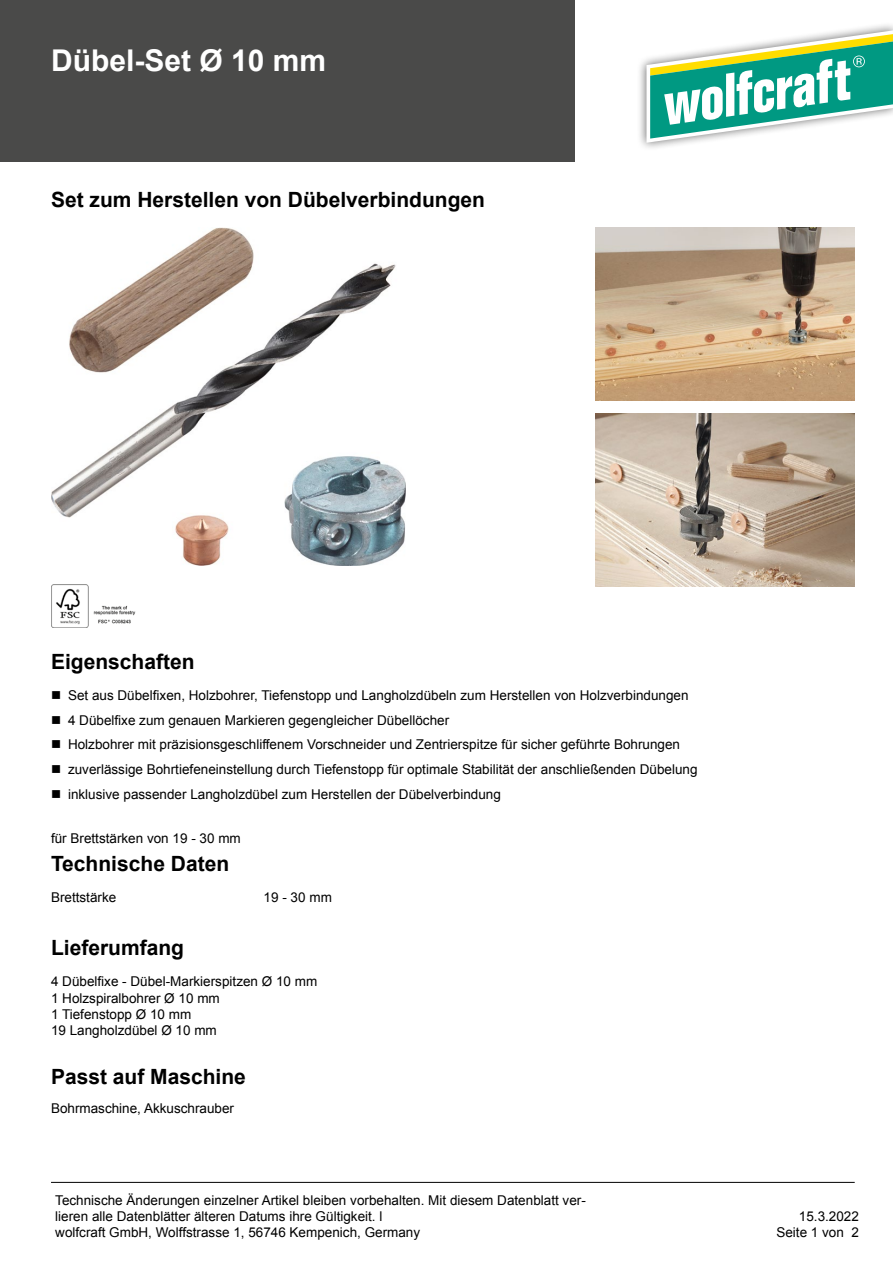
<style>
.page{position:relative;width:893px;height:1263px;background:#fff}
.page>*{position:absolute;margin:0;border:0;box-sizing:border-box;transform-origin:0 0}
.t1{font:700 30px "Arial";color:#fff}
.t2{font:700 21px "Arial";color:#000}
.t3{font:13.5px/16.2px "Arial";color:#000}
</style>
<div class="page">
<div style="left:0;top:0;width:574px;height:162px;background:#4a4a49"></div>
<hr style="left:51px;top:1182px;width:804px;height:1px;background:#000">
<div style="left:637px;top:22px;width:256px;height:130px;background:#000;opacity:.6"></div>
<svg style="left:646px;top:30px;width:247px;height:113px"></svg>
<img style="left:51px;top:228px;width:354px;height:338px">
<img style="left:595px;top:228px;width:260px;height:173px">
<img style="left:595px;top:414px;width:260px;height:173px">
<img style="left:51px;top:584px;width:85px;height:43px">
<h1 class="t1" style="left:51px;top:40px;width:277px">Dübel-Set Ø 10 mm</h1>
<h2 class="t2" style="left:51px;top:185px;width:436px">Set zum Herstellen von Dübelverbindungen</h2>
<h2 class="t2" style="left:51px;top:647px;width:145px">Eigenschaften</h2>
<p class="t3" style="left:68px;top:683px;width:631px;line-height:24.8px">Set aus Dübelfixen, Holzbohrer, Tiefenstopp und Langholzdübeln zum Herstellen von Holzverbindungen 4 Dübelfixe zum genauen Markieren gegengleicher Dübellöcher<br>Holzbohrer mit präzisionsgeschliffenem Vorschneider und Zentrierspitze für sicher geführte Bohrungen zuverlässige Bohrtiefeneinstellung durch Tiefenstopp für optimale Stabilität der anschließenden Dübelung inklusive passender Langholzdübel zum Herstellen der Dübelverbindung</p>
<p class="t3" style="left:51px;top:830px;width:191px">für Brettstärken von 19 - 30 mm</p>
<h2 class="t2" style="left:51px;top:849px;width:180px">Technische Daten</h2>
<p class="t3" style="left:51px;top:889px;width:67px">Brettstärke</p>
<p class="t3" style="left:264px;top:889px;width:70px">19 - 30 mm</p>
<h2 class="t2" style="left:51px;top:934px;width:135px">Lieferumfang</h2>
<p class="t3" style="left:51px;top:974px;width:268px">4 Dübelfixe - Dübel-Markierspitzen Ø 10 mm<br>1 Holzspiralbohrer Ø 10 mm<br>1 Tiefenstopp Ø 10 mm<br>19 Langholzdübel Ø 10 mm</p>
<h2 class="t2" style="left:51px;top:1063px;width:196px">Passt auf Maschine</h2>
<p class="t3" style="left:51px;top:1100px;width:185px">Bohrmaschine, Akkuschrauber</p>
<p class="t3" style="left:55px;top:1192px;width:532px">Technische Änderungen einzelner Artikel bleiben vorbehalten. Mit diesem Datenblatt ver&shy;lieren alle Datenblätter älteren Datums ihre Gültigkeit. l<br>wolfcraft GmbH, Wolffstrasse 1, 56746 Kempenich, Germany</p>
<p class="t3" style="left:776px;top:1208px;width:84px;text-align:right">15.3.2022<br>Seite 1 von 2</p>
</div>
